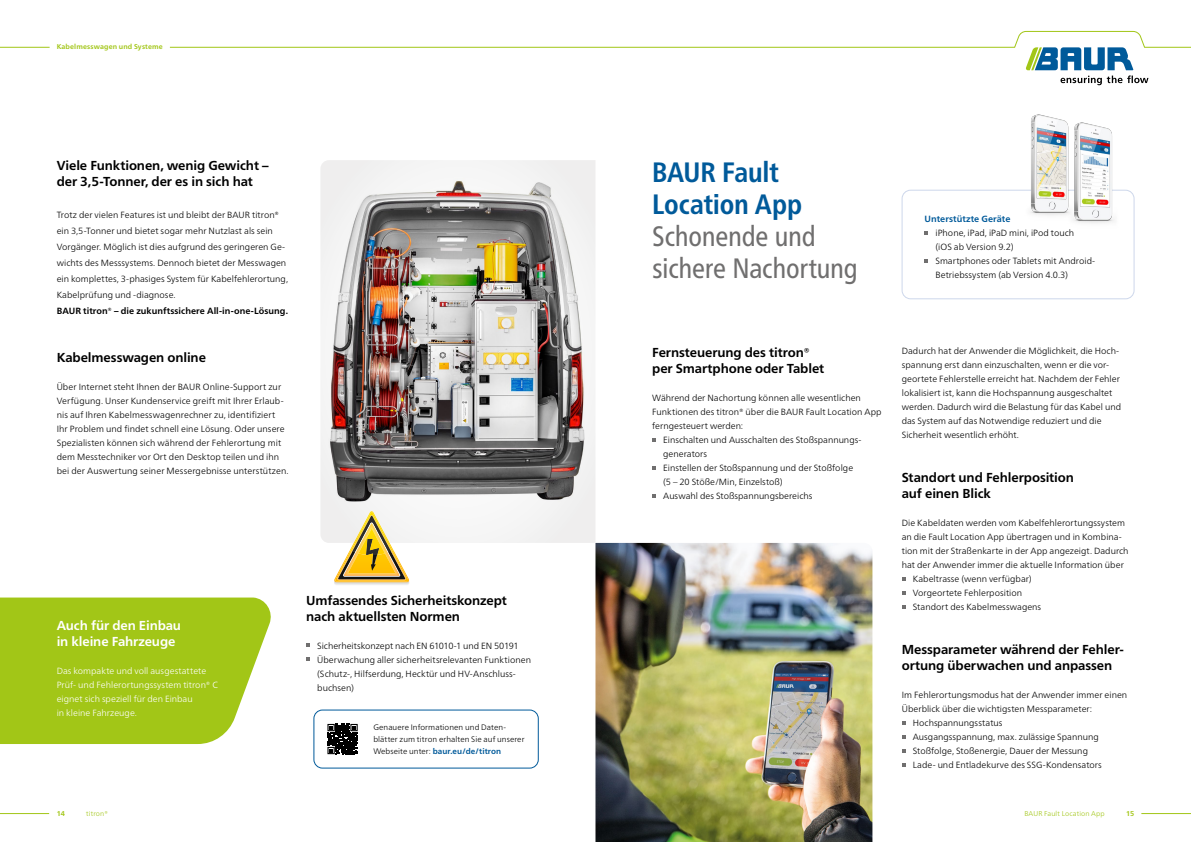
<style>
.page{position:relative;width:1191px;height:842px;background:#fff}
.page>*{position:absolute;margin:0;border:0;box-sizing:border-box;transform-origin:0 0}
.t1{font:condensed 28px/32px "Frutiger Neue LTW1 G";letter-spacing:-.01em;color:#706f6f}
.t2{font:700 condensed 28px/32px "Frutiger Neue LTW1 G";letter-spacing:-.01em;color:#005a9a}
.t3{font:700 13px/16px "Frutiger Neue LTW1 G";letter-spacing:-.01em;color:#000}
.t4{font:700 13px/16px "Frutiger Neue LTW1 G";letter-spacing:-.01em;color:#fff}
.t5{font:300 9px/14px "Frutiger Neue LTW1 G";letter-spacing:.005em;color:#000}
.t6{font:300 9px/14px "Frutiger Neue LTW1 G";letter-spacing:.005em;color:#fff}
.t7{font:700 9px "Frutiger Neue LTW1 G";letter-spacing:.005em;color:#000}
.t8{font:700 9px "Frutiger Neue LTW1 G";letter-spacing:.005em;color:#005a9a}
.t9{font:300 8px/12px "Frutiger Neue LTW1 G";letter-spacing:.005em;color:#000}
.t10{font:700 7px "Frutiger Neue LTW1 G";letter-spacing:.02em;color:#a2c617}
.t11{font:300 7px "Frutiger Neue LTW1 G";letter-spacing:.015em;color:#a2c617}
.s1{font-weight:700;color:#005a9a}
</style>
<div class="page">
<svg style="left:0;top:597px;width:271px;height:147px;background:#a9ca2a"></svg>
<hr style="left:0;top:47px;width:50px;height:1px;background:#a2c617">
<svg style="left:169px;top:31px;width:1022px;height:54px"></svg>
<hr style="left:1141px;top:813px;width:50px;height:1px;background:#a2c617">
<hr style="left:0;top:813px;width:49px;height:1px;background:#a2c617">
<img style="left:595px;top:543px;width:277px;height:299px">
<svg style="left:924px;top:231px;width:4px;height:3px"></svg>
<svg style="left:924px;top:259px;width:4px;height:3px"></svg>
<div style="left:901px;top:190px;width:233px;height:109px;border:1px solid #cdd7eb;border-radius:9px"></div>
<img style="left:1018px;top:114px;width:43px;height:101px">
<img style="left:1061px;top:119px;width:62px;height:104px">
<div style="left:321px;top:160px;width:274px;height:383px;background:#f4f4f4"></div>
<img style="left:321px;top:163px;width:274px;height:348px">
<div style="left:313px;top:709px;width:226px;height:59px;border:1px solid #005a9a;border-radius:9px"></div>
<svg style="left:327px;top:723px;width:31px;height:32px"></svg>
<svg style="left:327px;top:724px;width:31px;height:30px"></svg>
<svg style="left:334px;top:511px;width:76px;height:74px"></svg>
<svg style="left:306px;top:644px;width:4px;height:3px"></svg>
<svg style="left:306px;top:658px;width:4px;height:3px"></svg>
<p class="t10" style="left:57px;top:42px;width:108px">Kabelmesswagen und Systeme</p>
<h2 class="t3" style="left:57px;top:157px;width:213px">Viele Funktionen, wenig Gewicht – der 3,5-Tonner, der es in sich hat</h2>
<p class="t5" style="left:57px;top:206px;width:233px;line-height:16px">Trotz der vielen Features ist und bleibt der BAUR titron® ein 3,5-Tonner und bietet sogar mehr Nutzlast als sein Vorgänger. Möglich ist dies aufgrund des geringeren Ge&shy;wichts des Messsystems. Dennoch bietet der Messwagen ein komplettes, 3-phasiges System für Kabelfehlerortung, Kabelprüfung und -diagnose.</p>
<p class="t7" style="left:57px;top:304px;width:233px">BAUR titron® – die zukunftssichere All-in-one-Lösung.</p>
<h2 class="t3" style="left:57px;top:349px;width:151px">Kabelmesswagen online</h2>
<p class="t5" style="left:57px;top:379px;width:233px">Über Internet steht Ihnen der BAUR Online-Support zur Verfügung. Unser Kundenservice greift mit Ihrer Erlaub&shy;nis auf Ihren Kabelmesswagenrechner zu, identifiziert<br>Ihr Problem und findet schnell eine Lösung. Oder unsere Spezialisten können sich während der Fehlerortung mit dem Messtechniker vor Ort den Desktop teilen und ihn bei der Auswertung seiner Messergebnisse unterstützen.</p>
<h2 class="t4" style="left:57px;top:616px;width:126px">Auch für den Einbau in kleine Fahrzeuge</h2>
<p class="t6" style="left:57px;top:663px;width:163px">Das kompakte und voll ausgestattete Prüf- und Fehlerortungssystem titron® C eignet sich speziell für den Einbau<br>in kleine Fahrzeuge.</p>
<h2 class="t3" style="left:306px;top:591px;width:202px">Umfassendes Sicherheitskonzept nach aktuellsten Normen</h2>
<p class="t5" style="left:317px;top:638px;width:215px">Sicherheitskonzept nach EN 61010-1 und EN 50191<br>Überwachung aller sicherheitsrelevanten Funktionen (Schutz-, Hilfserdung, Hecktür und HV-Anschluss&shy;buchsen)</p>
<p class="t9" style="left:373px;top:721px;width:153px">Genauere Informationen und Daten&shy;blätter zum titron erhalten Sie auf unserer<br>Webseite unter: <span class="s1">baur.eu/de/titron</span></p>
<h1 class="t2" style="left:652px;top:154px;width:151px">BAUR Fault<br>Location App</h1>
<h1 class="t1" style="left:652px;top:218px;width:207px">Schonende und sichere Nachortung</h1>
<p class="t8" style="left:924px;top:212px;width:87px">Unterstützte Geräte</p>
<p class="t5" style="left:935px;top:225px;width:161px">iPhone, iPad, iPaD mini, iPod touch<br>(iOS ab Version 9.2)<br>Smartphones oder Tablets mit Android-<br>Betriebssystem (ab Version 4.0.3)</p>
<h2 class="t3" style="left:652px;top:343px;width:174px">Fernsteuerung des titron® per Smartphone oder Tablet</h2>
<p class="t5" style="left:652px;top:390px;width:210px">Während der Nachortung können alle wesentlichen</p>
<p class="t5" style="left:652px;top:404px;width:231px">Funktionen des titron® über die BAUR Fault Location App</p>
<p class="t5" style="left:652px;top:418px;width:93px">ferngesteuert werden:</p>
<p class="t5" style="left:663px;top:432px;width:200px">Einschalten und Ausschalten des Stoßspannungs-</p>
<p class="t5" style="left:663px;top:446px;width:46px">generators</p>
<p class="t5" style="left:663px;top:460px;width:191px">Einstellen der Stoßspannung und der Stoßfolge</p>
<p class="t5" style="left:663px;top:474px;width:121px">(5 – 20 Stöße/Min, Einzelstoß)</p>
<p class="t5" style="left:663px;top:488px;width:151px">Auswahl des Stoßspannungsbereichs</p>
<p class="t5" style="left:901px;top:343px;width:221px">Dadurch hat der Anwender die Möglichkeit, die Hoch&shy;spannung erst dann einzuschalten, wenn er die vor&shy;geortete Fehlerstelle erreicht hat. Nachdem der Fehler lokalisiert ist, kann die Hochspannung ausgeschaltet werden. Dadurch wird die Belastung für das Kabel und das System auf das Notwendige reduziert und die Sicherheit wesentlich erhöht.</p>
<h2 class="t3" style="left:901px;top:468px;width:174px">Standort und Fehlerposition auf einen Blick</h2>
<p class="t5" style="left:901px;top:515px;width:225px">Die Kabeldaten werden vom Kabelfehlerortungssystem</p>
<p class="t5" style="left:901px;top:529px;width:221px">an die Fault Location App übertragen und in Kombina-</p>
<p class="t5" style="left:901px;top:543px;width:228px">tion mit der Straßenkarte in der App angezeigt. Dadurch</p>
<p class="t5" style="left:901px;top:557px;width:224px">hat der Anwender immer die aktuelle Information über</p>
<p class="t5" style="left:912px;top:571px;width:120px">Kabeltrasse (wenn verfügbar)</p>
<p class="t5" style="left:912px;top:585px;width:111px">Vorgeortete Fehlerposition</p>
<p class="t5" style="left:912px;top:599px;width:130px">Standort des Kabelmesswagens</p>
<h2 class="t3" style="left:901px;top:640px;width:224px">Messparameter während der Fehler&shy;ortung überwachen und anpassen</h2>
<p class="t5" style="left:901px;top:687px;width:227px">Im Fehlerortungsmodus hat der Anwender immer einen</p>
<p class="t5" style="left:901px;top:701px;width:192px">Überblick über die wichtigsten Messparameter:</p>
<p class="t5" style="left:912px;top:715px;width:91px">Hochspannungsstatus</p>
<p class="t5" style="left:912px;top:729px;width:187px">Ausgangsspannung, max. zulässige Spannung</p>
<p class="t5" style="left:912px;top:743px;width:177px">Stoßfolge, Stoßenergie, Dauer der Messung</p>
<p class="t5" style="left:912px;top:757px;width:191px">Lade- und Entladekurve des SSG-Kondensators</p>
<p class="t10" style="left:57px;top:809px;width:10px">14</p>
<p class="t11" style="left:86px;top:809px;width:23px">titron®</p>
<p class="t11" style="left:1024px;top:809px;width:82px">BAUR Fault Location App</p>
<p class="t10" style="left:1126px;top:809px;width:10px">15</p>
</div>
